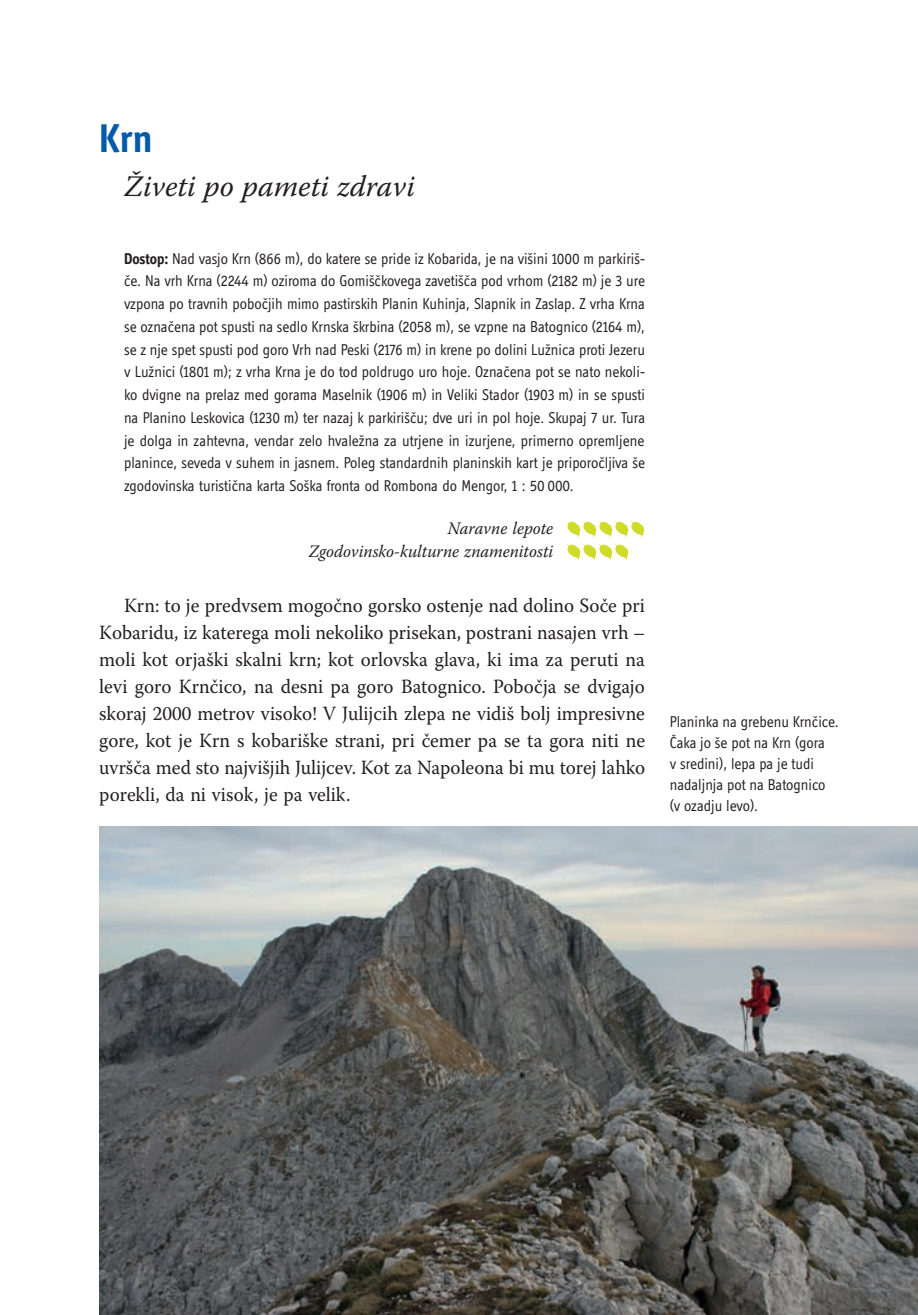
<style>
.page{position:relative;width:918px;height:1315px;background:#fff}
.page>*{position:absolute;margin:0;border:0;box-sizing:border-box;transform-origin:0 0}
.t1{font:700 40.25px "Officina Display OT";color:#015aaa;scale:.95 1}
.t2{font:italic 29.75px "Warnock Pro";color:#231f20}
.t3{font:20.12px/26.9px "Warnock Pro";color:#231f20;text-align:justify;scale:.95 1}
.t4{font:italic 17.5px/22.8px "Warnock Pro";color:#231f20;text-align:right;scale:.95 1}
.t5{font:15.75px/22.8px "Officina Display OT";color:#231f20;text-align:justify;scale:.95 1}
.s1{font-weight:700}
</style>
<div class="page">
<svg style="left:567px;top:521px;width:77px;height:16px"></svg>
<svg style="left:567px;top:544px;width:61px;height:16px"></svg>
<img style="left:99px;top:826px;width:819px;height:489px">
<h1 class="t1" style="left:99px;top:116px;width:57px">Krn</h1>
<h2 class="t2" style="left:124px;top:168px;width:293px">Živeti po pameti zdravi</h2>
<p class="t5" style="left:124px;top:247px;width:550px"><span class="s1">Dostop:</span> Nad vasjo Krn (866 m), do katere se pride iz Kobarida, je na višini 1000 m parkiriš&shy;če. Na vrh Krna (2244 m) oziroma do Gomiščkovega zavetišča pod vrhom (2182 m) je 3 ure vzpona po travnih pobočjih mimo pastirskih Planin Kuhinja, Slapnik in Zaslap. Z vrha Krna se označena pot spusti na sedlo Krnska škrbina (2058 m), se vzpne na Batognico (2164 m), se z nje spet spusti pod goro Vrh nad Peski (2176 m) in krene po dolini Lužnica proti Jezeru v Lužnici (1801 m); z vrha Krna je do tod poldrugo uro hoje. Označena pot se nato nekoli&shy;ko dvigne na prelaz med gorama Maselnik (1906 m) in Veliki Stador (1903 m) in se spusti na Planino Leskovica (1230 m) ter nazaj k parkirišču; dve uri in pol hoje. Skupaj 7 ur. Tura je dolga in zahtevna, vendar zelo hvaležna za utrjene in izurjene, primerno opremljene planince, seveda v suhem in jasnem. Poleg standardnih planinskih kart je priporočljiva še zgodovinska turistična karta Soška fronta od Rombona do Mengor, 1 : 50 000.</p>
<p class="t4" style="left:309px;top:516px;width:259px">Naravne lepote<br>Zgodovinsko-kulturne znamenitosti</p>
<p class="t3" style="left:99px;top:591px;width:576px;text-indent:25px">Krn: to je predvsem mogočno gorsko ostenje nad dolino Soče pri Kobaridu, iz katerega moli nekoliko prisekan, postrani nasajen vrh – moli kot orjaški skalni krn; kot orlovska glava, ki ima za peruti na levi goro Krnčico, na desni pa goro Batognico. Pobočja se dvigajo skoraj 2000 metrov visoko! V Julijcih zlepa ne vidiš bolj impresivne gore, kot je Krn s kobariške strani, pri čemer pa se ta gora niti ne uvršča med sto najvišjih Julijcev. Kot za Napoleona bi mu torej lahko porekli, da ni visok, je pa velik.</p>
<p class="t5" style="left:670px;top:711px;width:179px;line-height:21px;text-align:left">Planinka na grebenu Krnčice.<br>Čaka jo še pot na Krn (gora<br>v sredini), lepa pa je tudi nadaljnja pot na Batognico (v ozadju levo).</p>
</div>
